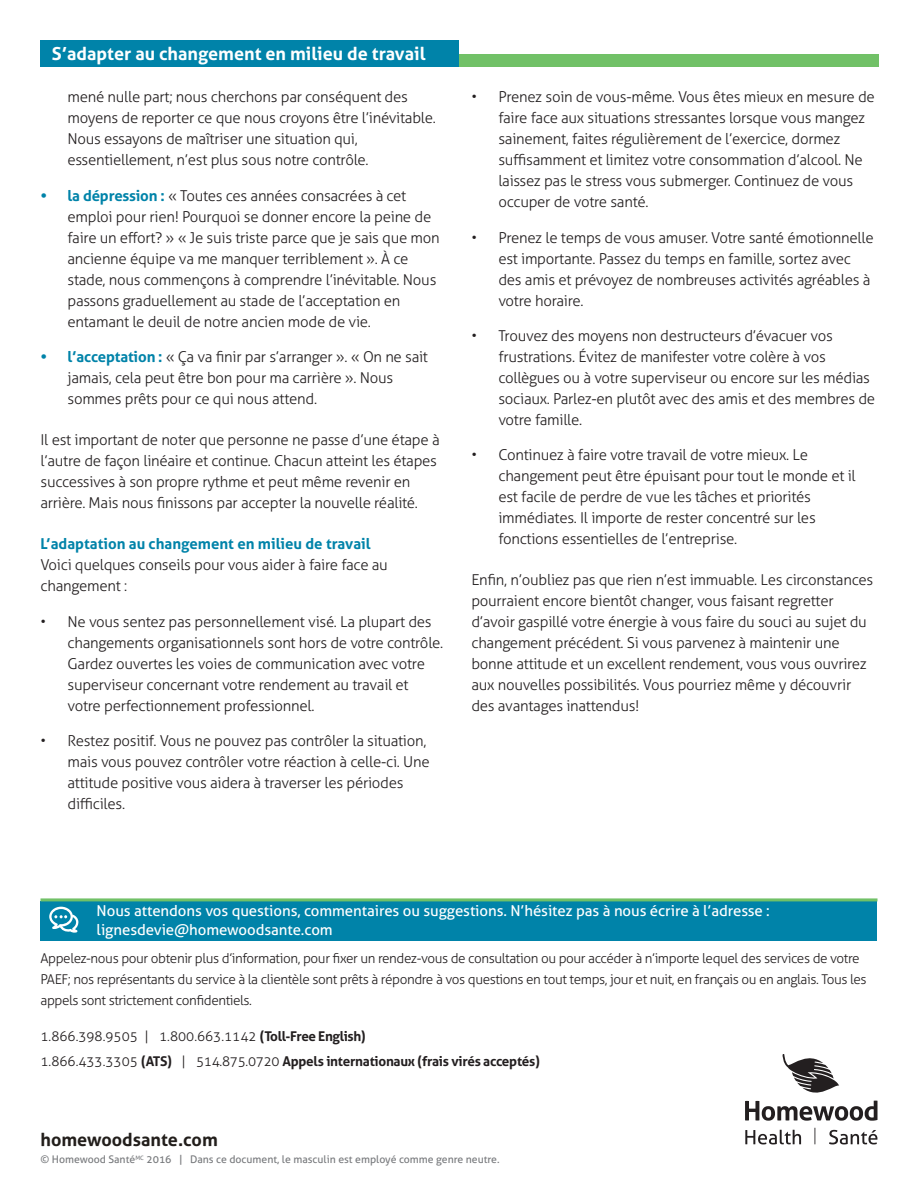
<style>
.page{position:relative;width:918px;height:1188px;background:#fff}
.page>*{position:absolute;margin:0;border:0;box-sizing:border-box;transform-origin:0 0}
.t1{font:700 18px "Aller";color:#fff}
.t2{font:700 18px "Aller";color:#221e1b}
.t3{font:300 15px/21px "Aller";letter-spacing:-.02em;color:#231f20}
.t4{font:15px/19.5px "Aller";letter-spacing:-.005em;color:#fff}
.t5{font:700 15px "Aller";color:#0083a9}
.t6{font:300 13.5px/21px "Aller";letter-spacing:-.03em;color:#231f20}
.t7{font:700 13.5px/24.9px "Aller";letter-spacing:-.02em;color:#231f20}
.t8{font:10.5px "Aller";color:#787a7d}
.s1{font-weight:700;color:#0083a9}
.s2{font-weight:300}
</style>
<div class="page">
<svg style="left:745px;top:1130px;width:56px;height:14px"></svg>
<svg style="left:829px;top:1130px;width:48px;height:14px"></svg>
<svg style="left:814px;top:1128px;width:1px;height:16px"></svg>
<svg style="left:745px;top:1054px;width:132px;height:67px"></svg>
<div style="left:40px;top:901px;width:838px;height:40px;background:#0083a9"></div>
<hr style="left:40px;top:898px;width:838px;height:3px;background:#71c167">
<svg style="left:49px;top:907px;width:30px;height:26px"></svg>
<div style="left:41px;top:40px;width:418px;height:27px;background:#0083a9"></div>
<div style="left:459px;top:54px;width:420px;height:13px;background:#71c167"></div>
<p class="t1" style="left:52px;top:42px;width:375px">S’adapter au changement en milieu de travail</p>
<p class="t3" style="left:68px;top:87px;width:370px">mené nulle part; nous cherchons par conséquent des moyens de reporter ce que nous croyons être l’inévitable.<br>Nous essayons de maîtriser une situation qui, essentiellement, n’est plus sous notre contrôle.</p>
<p class="t3" style="left:68px;top:185px;width:374px;text-indent:-27px"><span class="s1">• la dépression :</span> « Toutes ces années consacrées à cet emploi pour rien! Pourquoi se donner encore la peine de faire un effort? » « Je suis triste parce que je sais que mon ancienne équipe va me manquer terriblement ». À ce stade, nous commençons à comprendre l’inévitable. Nous passons graduellement au stade de l’acceptation en entamant le deuil de notre ancien mode de vie.</p>
<p class="t3" style="left:68px;top:346px;width:362px;text-indent:-27px"><span class="s1">• l’acceptation :</span> « Ça va finir par s’arranger ». « On ne sait jamais, cela peut être bon pour ma carrière ». Nous sommes prêts pour ce qui nous attend.</p>
<p class="t3" style="left:40px;top:429px;width:401px">Il est important de noter que personne ne passe d’une étape à l’autre de façon linéaire et continue. Chacun atteint les étapes successives à son propre rythme et peut même revenir en arrière. Mais nous finissons par accepter la nouvelle réalité.</p>
<p class="t5" style="left:40px;top:535px;width:332px">L’adaptation au changement en milieu de travail</p>
<p class="t3" style="left:40px;top:555px;width:349px">Voici quelques conseils pour vous aider à faire face au changement :</p>
<p class="t3" style="left:68px;top:611px;width:377px;text-indent:-27px">• Ne vous sentez pas personnellement visé. La plupart des changements organisationnels sont hors de votre contrôle.<br>Gardez ouvertes les voies de communication avec votre superviseur concernant votre rendement au travail et votre perfectionnement professionnel.</p>
<p class="t3" style="left:68px;top:730px;width:364px;text-indent:-27px">• Restez positif. Vous ne pouvez pas contrôler la situation, mais vous pouvez contrôler votre réaction à celle-ci. Une attitude positive vous aidera à traverser les périodes difficiles.</p>
<p class="t3" style="left:498px;top:87px;width:378px;text-indent:-27px">• Prenez soin de vous-même. Vous êtes mieux en mesure de faire face aux situations stressantes lorsque vous mangez sainement, faites régulièrement de l’exercice, dormez suffisamment et limitez votre consommation d’alcool. Ne laissez pas le stress vous submerger. Continuez de vous occuper de votre santé.</p>
<p class="t3" style="left:498px;top:227px;width:377px;text-indent:-27px">• Prenez le temps de vous amuser. Votre santé émotionnelle est importante. Passez du temps en famille, sortez avec des amis et prévoyez de nombreuses activités agréables à votre horaire.</p>
<p class="t3" style="left:498px;top:325px;width:378px;text-indent:-27px">• Trouvez des moyens non destructeurs d’évacuer vos frustrations. Évitez de manifester votre colère à vos collègues ou à votre superviseur ou encore sur les médias sociaux. Parlez-en plutôt avec des amis et des membres de votre famille.</p>
<p class="t3" style="left:498px;top:444px;width:359px;text-indent:-27px">• Continuez à faire votre travail de votre mieux. Le changement peut être épuisant pour tout le monde et il est facile de perdre de vue les tâches et priorités immédiates. Il importe de rester concentré sur les fonctions essentielles de l’entreprise.</p>
<p class="t3" style="left:471px;top:570px;width:403px">Enfin, n’oubliez pas que rien n’est immuable. Les circonstances pourraient encore bientôt changer, vous faisant regretter d’avoir gaspillé votre énergie à vous faire du souci au sujet du changement précédent. Si vous parvenez à maintenir une bonne attitude et un excellent rendement, vous vous ouvrirez aux nouvelles possibilités. Vous pourriez même y découvrir des avantages inattendus!</p>
<p class="t4" style="left:97px;top:901px;width:675px">Nous attendons vos questions, commentaires ou suggestions. N’hésitez pas à nous écrire à l’adresse : lignesdevie@homewoodsante.com</p>
<p class="t6" style="left:40px;top:948px;width:828px">Appelez-nous pour obtenir plus d’information, pour fixer un rendez-vous de consultation ou pour accéder à n’importe lequel des services de votre<br>PAEF; nos représentants du service à la clientèle sont prêts à répondre à vos questions en tout temps, jour et nuit, en français ou en anglais. Tous les appels sont strictement confidentiels.</p>
<p class="t7" style="left:40px;top:1024px;width:501px"><span class="s2">1.866.398.9505 | 1.800.663.1142</span> (Toll-Free English)<br><span class="s2">1.866.433.3305</span> (ATS) <span class="s2">| 514.875.0720</span> Appels internationaux (frais virés acceptés)</p>
<p class="t2" style="left:40px;top:1128px;width:179px">homewoodsante.com</p>
<p class="t8" style="left:40px;top:1153px;width:461px">© Homewood Santé<sup>MC</sup> 2016 | Dans ce document, le masculin est employé comme genre neutre.</p>
</div>
